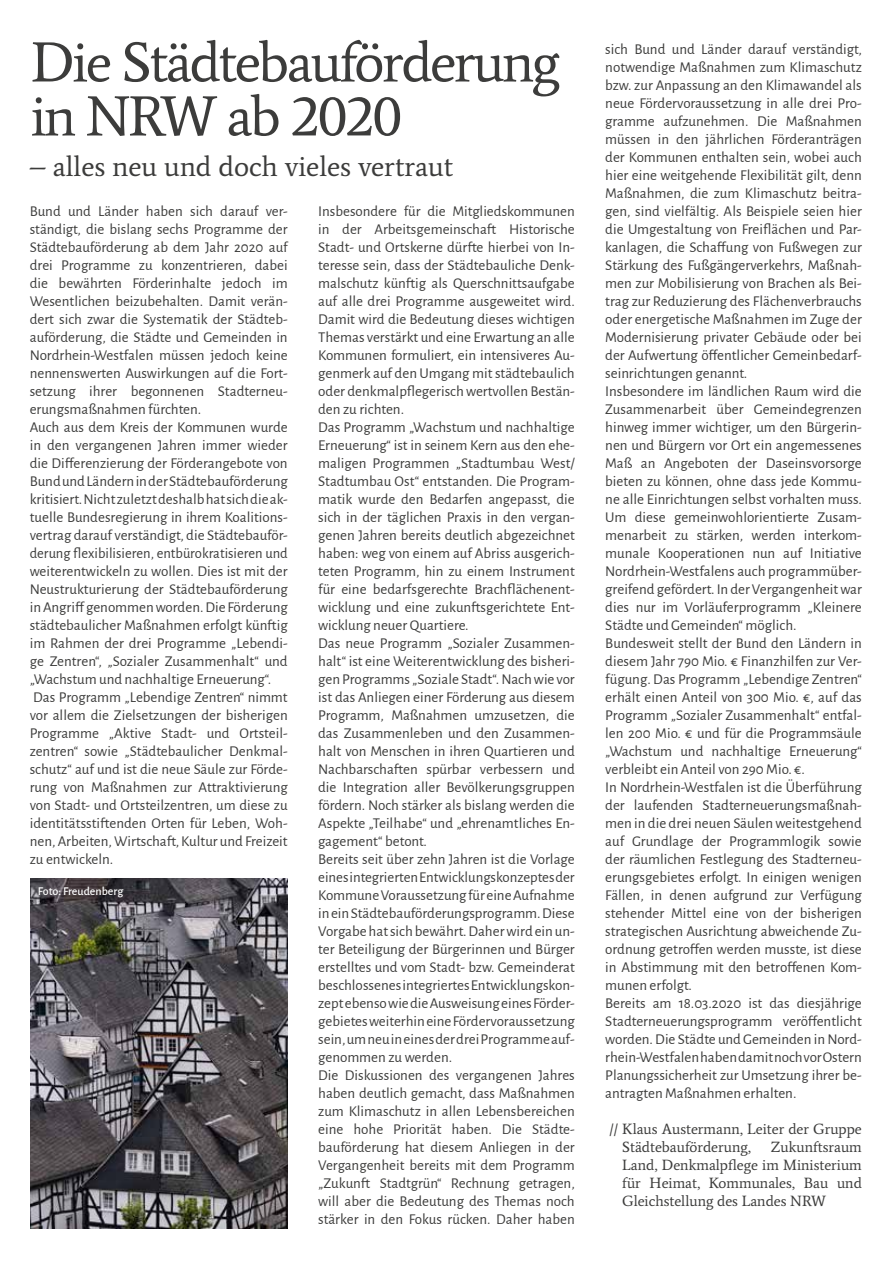
<style>
.page{position:relative;width:893px;height:1263px;background:#fff}
.page>*{position:absolute;margin:0;border:0;box-sizing:border-box;transform-origin:0 0}
.t1{font:57px/54px "Average";letter-spacing:-.04em;color:#3c3c3b}
.t2{font:28.5px "Average";color:#3c3c3b}
.t3{font:15px/18px "Alegreya Sans";color:#3c3c3b}
.t4{font:15px/18px "Average";color:#3c3c3b}
.t5{font:500 12px "Alegreya Sans";color:#fff}
</style>
<div class="page">
<img style="left:31px;top:879px;width:257px;height:350px">
<h1 class="t1" style="left:31px;top:35px;width:530px">Die Städtebauförderung in NRW ab 2020</h1>
<h2 class="t2" style="left:30px;top:149px;width:425px">– alles neu und doch vieles vertraut</h2>
<p class="t3" style="left:30px;top:201px;width:259px">Bund und Länder haben sich darauf ver&shy;ständigt, die bislang sechs Programme der Städtebauförderung ab dem Jahr 2020 auf drei Programme zu konzentrieren, dabei die bewährten Förderinhalte jedoch im Wesentlichen beizubehalten. Damit verän&shy;dert sich zwar die Systematik der Städteb&shy;auförderung, die Städte und Gemeinden in Nordrhein-Westfalen müssen jedoch keine nennenswerten Auswirkungen auf die Fort&shy;setzung ihrer begonnenen Stadterneu&shy;erungsmaßnahmen fürchten.<br>Auch aus dem Kreis der Kommunen wurde in den vergangenen Jahren immer wieder die Differenzierung der Förderangebote von Bund und Ländern in der Städtebauförderung kritisiert. Nicht zuletzt deshalb hat sich die ak&shy;tuelle Bundesregierung in ihrem Koalitions&shy;vertrag darauf verständigt, die Städtebauför&shy;derung flexibilisieren, entbürokratisieren und weiterentwickeln zu wollen. Dies ist mit der Neustrukturierung der Städtebauförderung in Angriff genommen worden. Die Förderung städtebaulicher Maßnahmen erfolgt künftig im Rahmen der drei Programme „Lebendi&shy;ge Zentren“, „Sozialer Zusammenhalt“ und „Wachstum und nachhaltige Erneuerung“.<br>Das Programm „Lebendige Zentren“ nimmt vor allem die Zielsetzungen der bisherigen Programme „Aktive Stadt- und Ortsteil&shy;zentren“ sowie „Städtebaulicher Denkmal&shy;schutz“ auf und ist die neue Säule zur Förde&shy;rung von Maßnahmen zur Attraktivierung von Stadt- und Ortsteilzentren, um diese zu identitätsstiftenden Orten für Leben, Woh&shy;nen, Arbeiten, Wirtschaft, Kultur und Freizeit zu entwickeln.</p>
<p class="t5" style="left:38px;top:883px;width:87px">Foto: Freudenberg</p>
<p class="t3" style="left:318px;top:201px;width:258px">Insbesondere für die Mitgliedskommunen in der Arbeitsgemeinschaft Historische Stadt- und Ortskerne dürfte hierbei von In&shy;teresse sein, dass der Städtebauliche Denk&shy;malschutz künftig als Querschnittsaufgabe auf alle drei Programme ausgeweitet wird.<br>Damit wird die Bedeutung dieses wichtigen Themas verstärkt und eine Erwartung an alle Kommunen formuliert, ein intensiveres Au&shy;genmerk auf den Umgang mit städtebaulich oder denkmalpflegerisch wertvollen Bestän&shy;den zu richten.<br>Das Programm „Wachstum und nachhaltige Erneuerung“ ist in seinem Kern aus den ehe&shy;maligen Programmen „Stadtumbau West/ Stadtumbau Ost“ entstanden. Die Program&shy;matik wurde den Bedarfen angepasst, die sich in der täglichen Praxis in den vergan&shy;genen Jahren bereits deutlich abgezeichnet haben: weg von einem auf Abriss ausgerich&shy;teten Programm, hin zu einem Instrument für eine bedarfsgerechte Brachflächenent&shy;wicklung und eine zukunftsgerichtete Ent&shy;wicklung neuer Quartiere.<br>Das neue Programm „Sozialer Zusammen&shy;halt“ ist eine Weiterentwicklung des bisheri&shy;gen Programms „Soziale Stadt“. Nach wie vor ist das Anliegen einer Förderung aus diesem Programm, Maßnahmen umzusetzen, die das Zusammenleben und den Zusammen&shy;halt von Menschen in ihren Quartieren und Nachbarschaften spürbar verbessern und die Integration aller Bevölkerungsgruppen fördern. Noch stärker als bislang werden die Aspekte „Teilhabe“ und „ehrenamtliches En&shy;gagement“ betont.<br>Bereits seit über zehn Jahren ist die Vorlage eines integrierten Entwicklungskonzeptes der Kommune Voraussetzung für eine Aufnahme in ein Städtebauförderungsprogramm. Diese Vorgabe hat sich bewährt. Daher wird ein un&shy;ter Beteiligung der Bürgerinnen und Bürger erstelltes und vom Stadt- bzw. Gemeinderat beschlossenes integriertes Entwicklungskon&shy;zept ebenso wie die Ausweisung eines Förder&shy;gebietes weiterhin eine Fördervoraussetzung sein, um neu in eines der drei Programme auf&shy;genommen zu werden.<br>Die Diskussionen des vergangenen Jahres haben deutlich gemacht, dass Maßnahmen zum Klimaschutz in allen Lebensbereichen eine hohe Priorität haben. Die Städte&shy;bauförderung hat diesem Anliegen in der Vergangenheit bereits mit dem Programm „Zukunft Stadtgrün“ Rechnung getragen, will aber die Bedeutung des Themas noch stärker in den Fokus rücken. Daher haben</p>
<p class="t3" style="left:605px;top:39px;width:258px">sich Bund und Länder darauf verständigt, notwendige Maßnahmen zum Klimaschutz bzw. zur Anpassung an den Klimawandel als neue Fördervoraussetzung in alle drei Pro&shy;gramme aufzunehmen. Die Maßnahmen müssen in den jährlichen Förderanträgen der Kommunen enthalten sein, wobei auch hier eine weitgehende Flexibilität gilt, denn Maßnahmen, die zum Klimaschutz beitra&shy;gen, sind vielfältig. Als Beispiele seien hier die Umgestaltung von Freiflächen und Par&shy;kanlagen, die Schaffung von Fußwegen zur Stärkung des Fußgängerverkehrs, Maßnah&shy;men zur Mobilisierung von Brachen als Bei&shy;trag zur Reduzierung des Flächenverbrauchs oder energetische Maßnahmen im Zuge der Modernisierung privater Gebäude oder bei der Aufwertung öffentlicher Gemeinbedarf&shy;seinrichtungen genannt.<br>Insbesondere im ländlichen Raum wird die Zusammenarbeit über Gemeindegrenzen hinweg immer wichtiger, um den Bürgerin&shy;nen und Bürgern vor Ort ein angemessenes Maß an Angeboten der Daseinsvorsorge bieten zu können, ohne dass jede Kommu&shy;ne alle Einrichtungen selbst vorhalten muss.<br>Um diese gemeinwohlorientierte Zusam&shy;menarbeit zu stärken, werden interkom&shy;munale Kooperationen nun auf Initiative Nordrhein-Westfalens auch programmüber&shy;greifend gefördert. In der Vergangenheit war dies nur im Vorläuferprogramm „Kleinere Städte und Gemeinden“ möglich.<br>Bundesweit stellt der Bund den Ländern in diesem Jahr 790 Mio. € Finanzhilfen zur Ver&shy;fügung. Das Programm „Lebendige Zentren“ erhält einen Anteil von 300 Mio. €, auf das Programm „Sozialer Zusammenhalt“ entfal&shy;len 200 Mio. € und für die Programmsäule „Wachstum und nachhaltige Erneuerung“ verbleibt ein Anteil von 290 Mio. €.<br>In Nordrhein-Westfalen ist die Überführung der laufenden Stadterneuerungsmaßnah&shy;men in die drei neuen Säulen weitestgehend auf Grundlage der Programmlogik sowie der räumlichen Festlegung des Stadterneu&shy;erungsgebietes erfolgt. In einigen wenigen Fällen, in denen aufgrund zur Verfügung stehender Mittel eine von der bisherigen strategischen Ausrichtung abweichende Zu&shy;ordnung getroffen werden musste, ist diese in Abstimmung mit den betroffenen Kom&shy;munen erfolgt.<br>Bereits am 18.03.2020 ist das diesjährige Stadterneuerungsprogramm veröffentlicht worden. Die Städte und Gemeinden in Nord&shy;rhein-Westfalen haben damit noch vor Ostern Planungssicherheit zur Umsetzung ihrer be&shy;antragten Maßnahmen erhalten.</p>
<p class="t4" style="left:622px;top:1120px;width:241px;text-indent:-13px">// Klaus Austermann, Leiter der Gruppe<br>Städtebauförderung,</p>
<p class="t4" style="left:622px;top:1138px;width:241px;text-align:justify;text-indent:149px">Zukunftsraum Land, Denkmalpflege im Ministerium für Heimat, Kommunales, Bau und Gleichstellung des Landes NRW</p>
</div>
